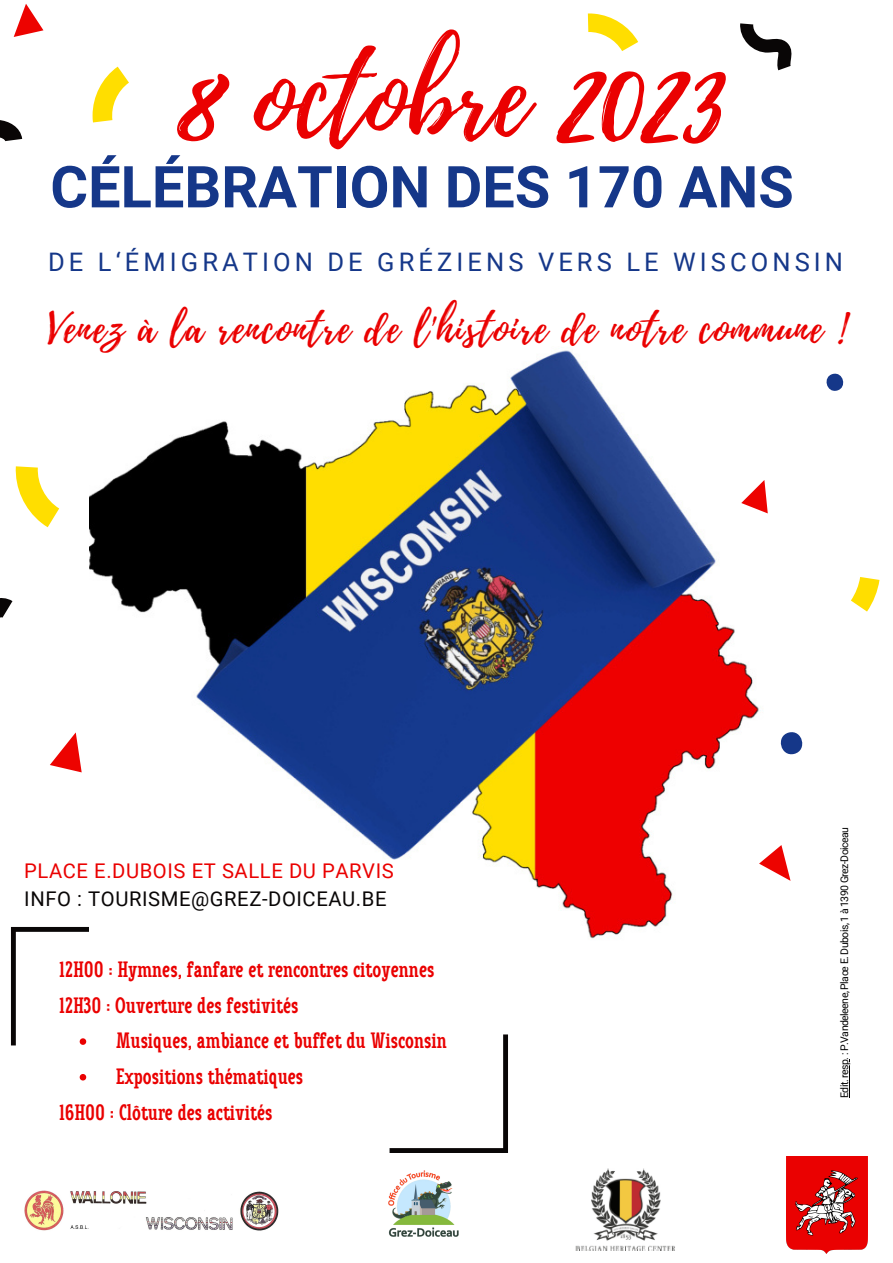
<style>
.page{position:relative;width:893px;height:1263px;background:#fff}
.page>*{position:absolute;margin:0;border:0;box-sizing:border-box;transform-origin:0 0}
.t1{font:110.1px "Playlist Script";color:#ea0101}
.t2{font:700 57.75px "Roboto";color:#153789}
.t3{font:40.35px "Playlist Script";letter-spacing:.035em;color:#ea0101}
.t4{font:25.5px "Roboto";letter-spacing:.16em;color:#153789}
.t5{font:700 22.2px "Anicon Slab";color:#ea0101}
.t6{font:20.25px "Roboto";letter-spacing:.03em;color:#090606}
.t7{font:20.25px "Roboto";letter-spacing:.03em;color:#ea0101}
.t8{font:10.5px "Roboto";letter-spacing:-.05em;color:#000}
</style>
<div class="page">
<svg style="left:740px;top:23px;width:52px;height:48px"></svg>
<svg style="left:587px;top:13px;width:52px;height:38px"></svg>
<img style="left:786px;top:1156px;width:81px;height:97px">
<img style="left:388px;top:1170px;width:71px;height:67px">
<svg style="left:389px;top:1034px;width:119px;height:119px"></svg>
<svg style="left:0;top:120px;width:22px;height:22px"></svg>
<svg style="left:93px;top:67px;width:36px;height:55px"></svg>
<svg style="left:14px;top:4px;width:29px;height:33px"></svg>
<img style="left:575px;top:1168px;width:100px;height:83px">
<img style="left:89px;top:350px;width:672px;height:589px">
<svg style="left:0;top:598px;width:13px;height:20px"></svg>
<svg style="left:15px;top:466px;width:45px;height:62px"></svg>
<svg style="left:50px;top:732px;width:49px;height:51px"></svg>
<hr style="left:848px;top:1059px;width:1px;height:39px;background:#000">
<img style="left:24px;top:1191px;width:255px;height:40px">
<svg style="left:11px;top:927px;width:118px;height:118px"></svg>
<svg style="left:80px;top:1074px;width:6px;height:6px"></svg>
<svg style="left:826px;top:373px;width:18px;height:18px"></svg>
<svg style="left:780px;top:732px;width:23px;height:23px"></svg>
<svg style="left:851px;top:577px;width:29px;height:35px"></svg>
<svg style="left:737px;top:480px;width:31px;height:39px"></svg>
<svg style="left:756px;top:845px;width:34px;height:42px"></svg>
<p class="t1" style="left:177px;top:18px;width:549px">8 octobre 2023</p>
<p class="t2" style="left:50px;top:154px;width:745px">CÉLÉBRATION DES 170 ANS</p>
<p class="t4" style="left:48px;top:247px;width:796px">DE L‘ÉMIGRATION DE GRÉZIENS VERS LE WISCONSIN</p>
<p class="t3" style="left:48px;top:299px;width:799px">Venez à la rencontre de l'histoire de notre commune !</p>
<p class="t7" style="left:24px;top:859px;width:371px">PLACE E.DUBOIS ET SALLE DU PARVIS</p>
<p class="t6" style="left:24px;top:887px;width:364px">INFO : TOURISME@GREZ-DOICEAU.BE</p>
<p class="t5" style="left:59px;top:957px;width:376px">12H00 : Hymnes, fanfare et rencontres citoyennes</p>
<p class="t5" style="left:59px;top:993px;width:241px">12H30 : Ouverture des festivités</p>
<p class="t5" style="left:116px;top:1028px;width:332px">Musiques, ambiance et buffet du Wisconsin</p>
<p class="t5" style="left:116px;top:1064px;width:189px">Expositions thématiques</p>
<p class="t5" style="left:59px;top:1100px;width:215px">16H00 : Clôture des activités</p>
<p class="t8" style="left:838px;top:1098px;width:273px;rotate:-90deg">Edit. resp. : P.Vandeleene, Place E. Dubois, 1 à 1390 Grez-Doiceau</p>
</div>
